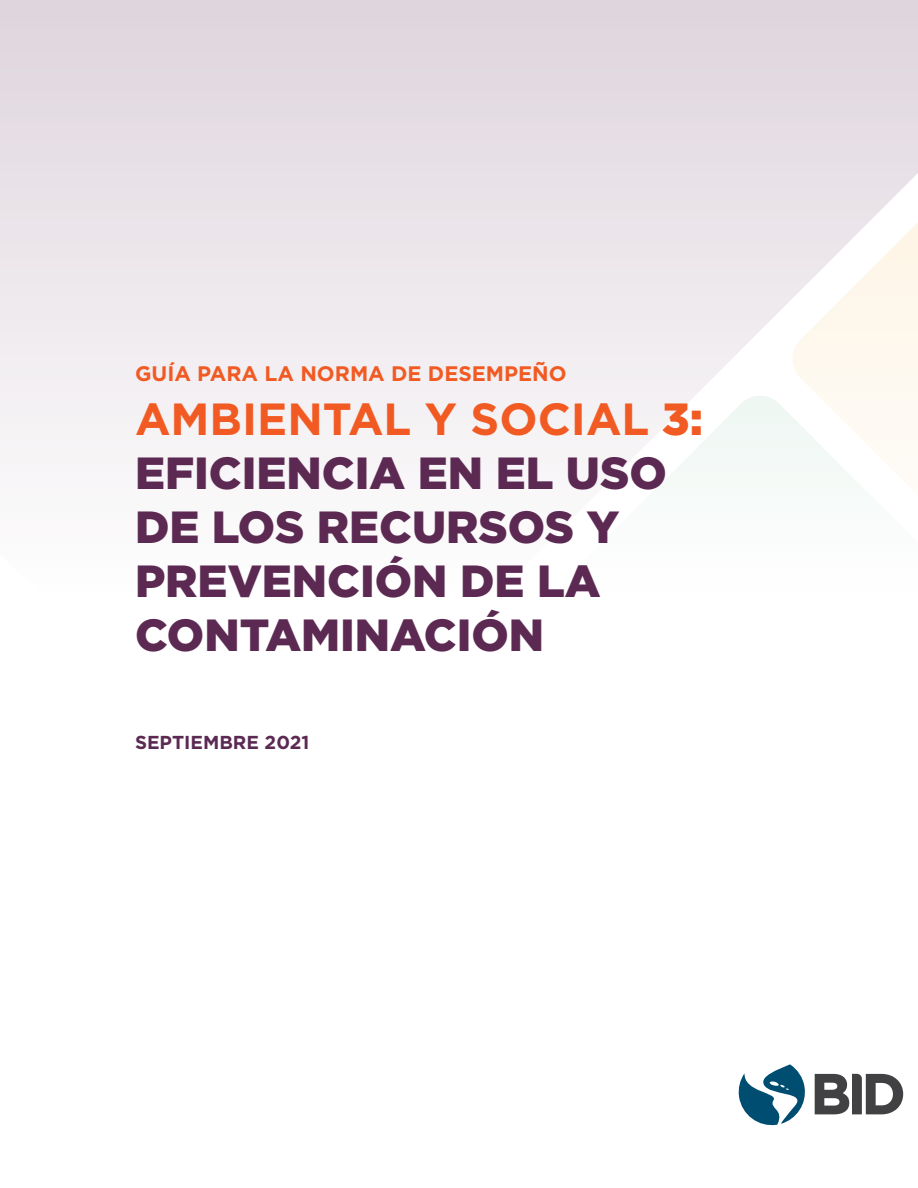
<style>
.page{position:relative;width:918px;height:1188px;background:#fff}
.page>*{position:absolute;margin:0;border:0;box-sizing:border-box;transform-origin:0 0}
.Green_Standards_Titl{font:900 45px/54px "Gotham";color:#5c2953}
.Green_Standards_Titl-2{font:700 21px "Gotham";color:#f15a22}
.Normal_Body_Copy{font:700 18.75px "Gotham";color:#5c2953}
.s1{font-weight:700;color:#f15a22}
.s2{color:#f15a22}
</style>
<div class="page">
<svg style="left:0;top:0;width:918px;height:473px;fill:#ebe5ea"></svg>
<svg style="left:738px;top:1064px;width:166px;height:62px"></svg>
<div style="left:808px;top:1118px;width:110px;height:32px;background:#fff"></div>
<p class="Green_Standards_Titl-2" style="left:135px;top:360px;width:433px">GUÍA PARA LA NORMA DE DESEMPEÑO</p>
<p class="Green_Standards_Titl" style="left:135px;top:392px;width:570px"><span class="s1">AMBIENTAL Y SOCIAL</span> <span class="s2">3:<br></span>EFICIENCIA EN EL USO<br>DE LOS RECURSOS Y<br>PREVENCIÓN DE LA<br>CONTAMINACIÓN</p>
<p class="Normal_Body_Copy" style="left:135px;top:730px;width:176px">SEPTIEMBRE 2021</p>
</div>
